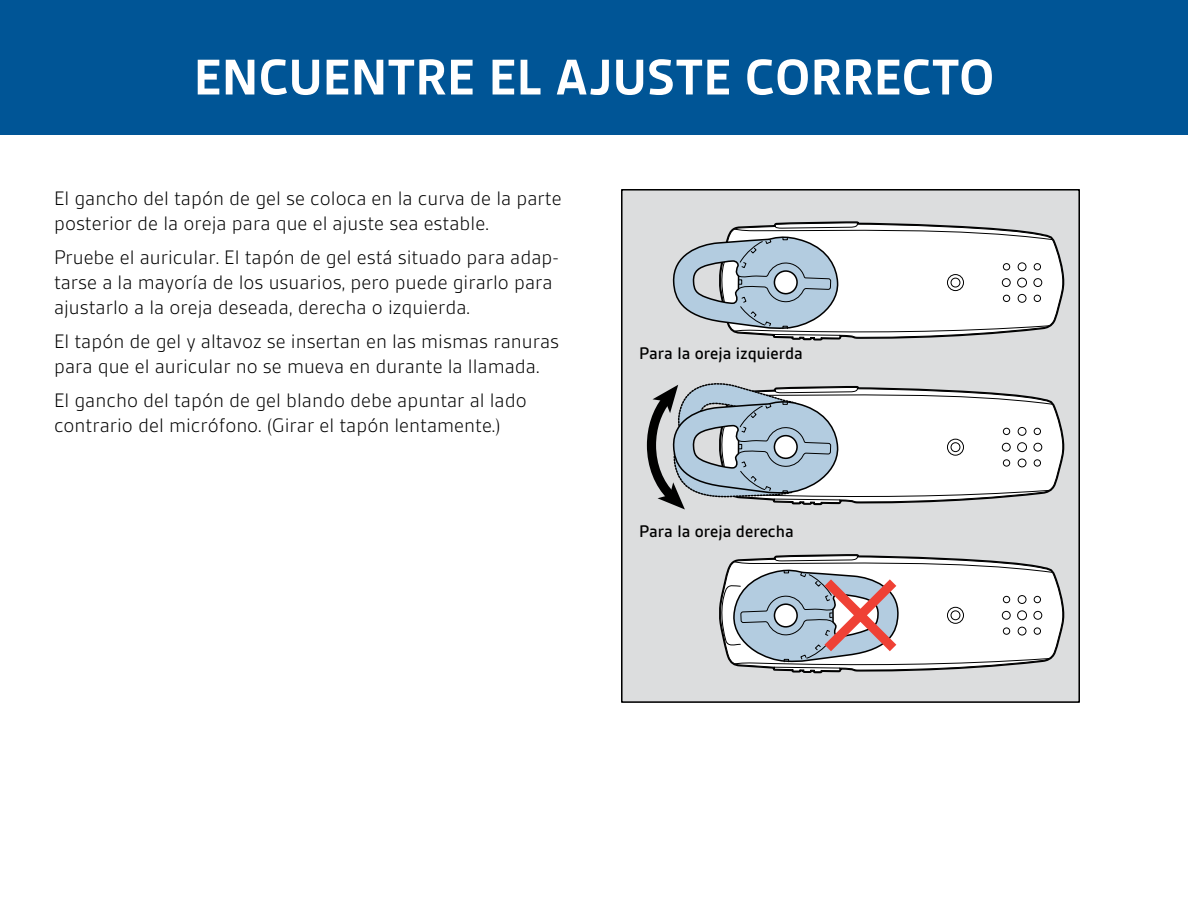
<style>
.page{position:relative;width:1188px;height:918px;background:#fff}
.page>*{position:absolute;margin:0;border:0;box-sizing:border-box;transform-origin:0 0}
.t1{font:700 54px "Gesta";color:#fff}
.t2{font:300 21px/25.2px "Gesta";color:#000}
.t3{font:500 18px "Gesta";color:#000}
</style>
<div class="page">
<div style="left:0;top:0;width:1188px;height:135px;background:#005596"></div>
<div style="left:622px;top:190px;width:457px;height:512px;background:#dcddde"></div>
<svg style="left:646px;top:383px;width:419px;height:126px"></svg>
<div style="left:621px;top:189px;width:459px;height:514px;border:2px solid #000"></div>
<svg style="left:719px;top:554px;width:346px;height:120px;background:#d1d0d3"></svg>
<svg style="left:672px;top:221px;width:393px;height:120px"></svg>
<h1 class="t1" style="left:194px;top:49px;width:802px">ENCUENTRE EL AJUSTE CORRECTO</h1>
<p class="t2" style="left:54px;top:186px;width:509px">El gancho del tapón de gel se coloca en la curva de la parte posterior de la oreja para que el ajuste sea estable.</p>
<p class="t2" style="left:54px;top:245px;width:507px">Pruebe el auricular. El tapón de gel está situado para adap&shy;tarse a la mayoría de los usuarios, pero puede girarlo para ajustarlo a la oreja deseada, derecha o izquierda.</p>
<p class="t2" style="left:54px;top:329px;width:507px">El tapón de gel y altavoz se insertan en las mismas ranuras para que el auricular no se mueva en durante la llamada.</p>
<p class="t2" style="left:54px;top:388px;width:474px">El gancho del tapón de gel blando debe apuntar al lado contrario del micrófono. (Girar el tapón lentamente.)</p>
<p class="t3" style="left:639px;top:343px;width:165px">Para la oreja izquierda</p>
<p class="t3" style="left:639px;top:522px;width:156px">Para la oreja derecha</p>
</div>
